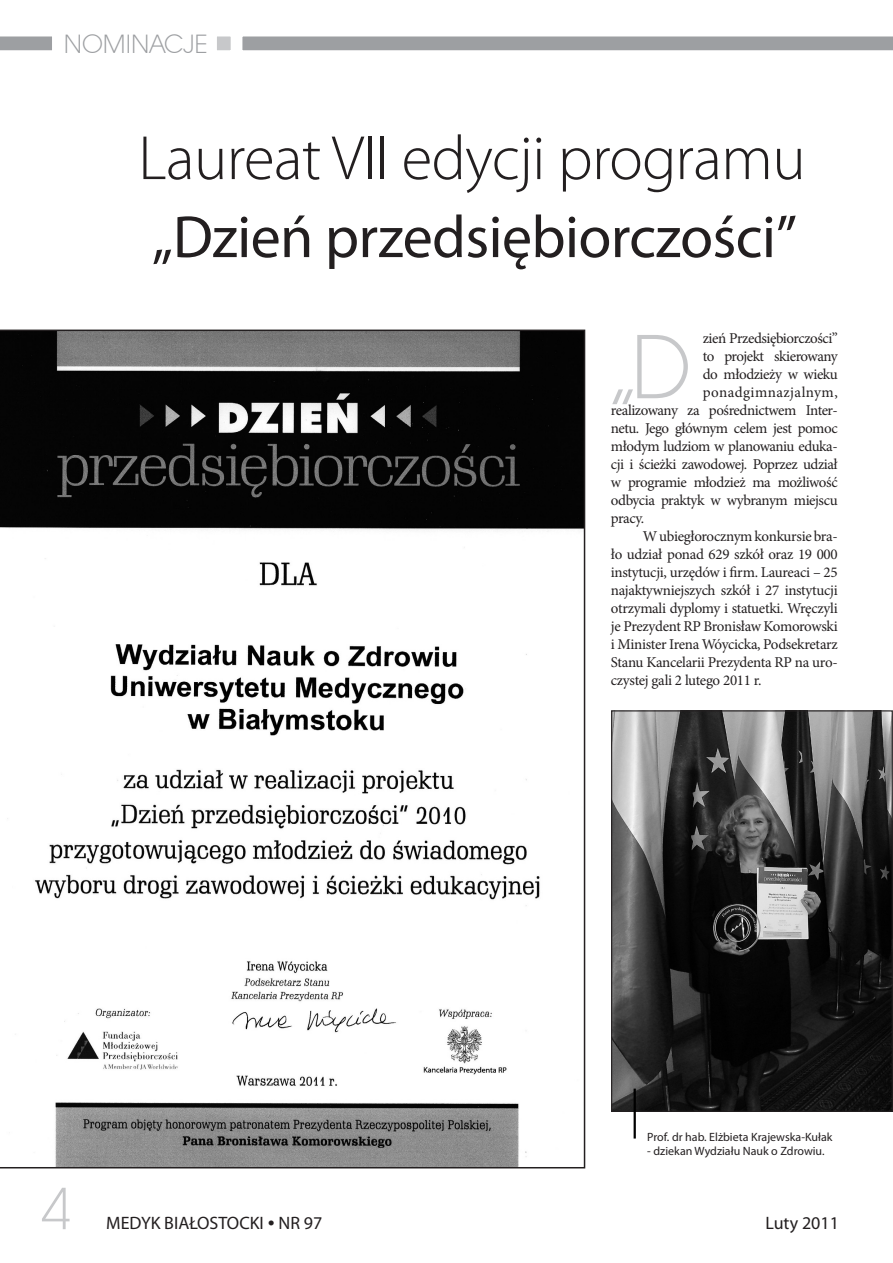
<style>
.page{position:relative;width:893px;height:1263px;background:#fff}
.page>*{position:absolute;margin:0;border:0;box-sizing:border-box;transform-origin:0 0}
.TXT_1_LITERA{font:82.5px "EFN Straight New";color:#c7c8ca}
.TXT_TYTUŁ{font:300 63px "Myriad Pro";letter-spacing:-.01em;color:#231f20}
.TXT_TYTUŁ-2{font:60px "Myriad Pro";letter-spacing:-.01em;color:#231f20}
.TXT_PAGINA{font:54px "EFN Straight New";color:#c7c8ca}
.TXT_Nag__GÓRA{font:24px "EFN Straight New";color:#9d9fa2}
.t1{font:18px "Myriad Pro";color:#231f20}
.TXT_POD_Z_AKAP{font:15px/18px "Minion Pro";letter-spacing:-.02em;color:#231f20;text-align:justify}
.TXT_PODSTAWOWY{font:15px "Minion Pro";letter-spacing:-.03em;color:#231f20}
.TXT_PODSTAWOWY-2{font:15px "Minion Pro";letter-spacing:.03em;color:#231f20}
.TXT_PODPISY{font:12px "Myriad Pro";color:#231f20}
.s1{font-family:"Adobe Garamond Pro"}
</style>
<div class="page">
<svg style="left:0;top:330px;width:585px;height:838px"></svg>
<div style="left:209px;top:29px;width:29px;height:29px;background:#c7c8ca;border:8px solid #fff"></div>
<svg style="left:235px;top:29px;width:658px;height:29px"></svg>
<svg style="left:0;top:36px;width:52px;height:15px"></svg>
<img style="left:613px;top:712px;width:278px;height:398px">
<div style="left:611px;top:710px;width:282px;height:402px;border:1px solid #231f20"></div>
<hr style="left:634px;top:1089px;width:2px;height:49px;background:#000">
<p class="TXT_Nag__GÓRA" style="left:64px;top:29px;width:145px">NOMINACJE</p>
<p class="TXT_TYTUŁ" style="left:138px;top:120px;width:669px">Laureat VII edycji programu</p>
<p class="TXT_TYTUŁ-2" style="left:152px;top:200px;width:646px">„Dzień przedsiębiorczości”</p>
<p class="TXT_PODSTAWOWY" style="left:703px;top:328px;width:136px">zień Przedsiębiorczości”</p>
<p class="TXT_PODSTAWOWY" style="left:703px;top:346px;width:137px">to projekt skierowany</p>
<p class="TXT_PODSTAWOWY" style="left:703px;top:364px;width:137px">do młodzieży w wieku</p>
<p class="TXT_PODSTAWOWY-2" style="left:703px;top:382px;width:137px">ponadgimnazjalnym,</p>
<p class="TXT_PODSTAWOWY" style="left:611px;top:400px;width:228px">realizowany za pośrednictwem Inter-</p>
<p class="TXT_PODSTAWOWY" style="left:611px;top:418px;width:228px">netu. Jego głównym celem jest pomoc</p>
<p class="TXT_PODSTAWOWY" style="left:611px;top:436px;width:228px">młodym ludziom w planowaniu eduka-</p>
<p class="TXT_PODSTAWOWY" style="left:611px;top:454px;width:228px">cji i ścieżki zawodowej. Poprzez udział</p>
<p class="TXT_PODSTAWOWY" style="left:611px;top:472px;width:228px">w programie młodzież ma możliwość</p>
<p class="TXT_PODSTAWOWY" style="left:611px;top:490px;width:228px">odbycia praktyk w wybranym miejscu</p>
<p class="TXT_PODSTAWOWY" style="left:611px;top:508px;width:35px">pracy.</p>
<p class="TXT_POD_Z_AKAP" style="left:611px;top:527px;width:228px;text-indent:32px">W ubiegłorocznym konkursie bra&shy;ło udział ponad 629 szkół oraz 19 000 instytucji, urzędów i firm. Laureaci – 25 najaktywniejszych szkół i 27 instytucji otrzymali dyplomy i statuetki. Wręczyli je Prezydent RP Bronisław Komorowski i Minister Irena Wóycicka, Podsekretarz Stanu Kancelarii Prezydenta RP na uro&shy;czystej gali 2 lutego 2011 r.</p>
<p class="TXT_1_LITERA" style="left:608px;top:317px;width:85px">„D</p>
<p class="TXT_PAGINA" style="left:41px;top:1176px;width:32px">4</p>
<p class="TXT_PODPISY" style="left:647px;top:1129px;width:187px">Prof. dr hab. Elżbieta Krajewska-Kułak</p>
<p class="TXT_PODPISY" style="left:647px;top:1144px;width:179px">- dziekan Wydziału Nauk o Zdrowiu.</p>
<p class="t1" style="left:106px;top:1212px;width:217px">MEDYK BIAŁOSTOCKI <span class="s1">•</span> NR 97</p>
<p class="t1" style="left:765px;top:1212px;width:75px">Luty 2011</p>
</div>
